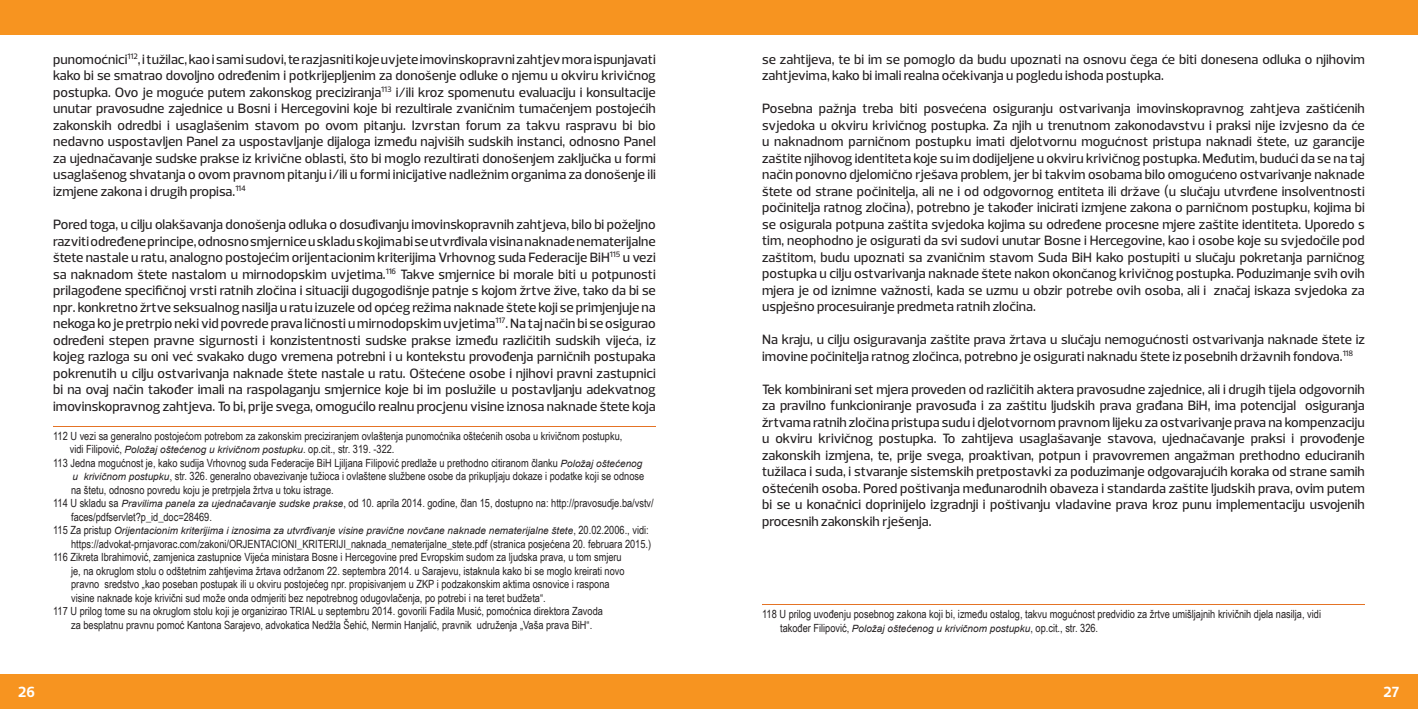
<style>
.page{position:relative;width:1418px;height:709px;background:#fff}
.page>*{position:absolute;margin:0;border:0;box-sizing:border-box;transform-origin:0 0}
.t1{font:700 15px "Prelo";color:#fff}
.t2{font:500 13.75px/16.5px "Prelo";color:#231f20;text-align:justify}
.t3{font:11.25px/13.5px "Arial Narrow";color:#231f20}
.t4{font:italic 10px "Arial";color:#231f20}
.s1{font-family:"Arial";font-style:italic;font-size:10px}
.s2{font-family:"Times New Roman"}
.s3{font-family:"Arial Narrow";font-style:normal;font-size:11.25px}
</style>
<div class="page">
<div style="left:1px;top:674px;width:1416px;height:35px;background:#f79420"></div>
<div style="left:0;top:0;width:1417px;height:35px;background:#f79420"></div>
<hr style="left:762px;top:604px;width:602px;height:1px;background:#e47325">
<hr style="left:53px;top:426px;width:603px;height:1px;background:#e47325">
<p class="t2" style="left:53px;top:51px;width:604px">punomoćnici<sup>112</sup>, i tužilac, kao i sami sudovi, te razjasniti koje uvjete imovinskopravni zahtjev mora ispunjavati kako bi se smatrao dovoljno određenim i potkrijepljenim za donošenje odluke o njemu u okviru krivičnog postupka. Ovo je moguće putem zakonskog preciziranja<sup>113</sup> i/ili kroz spomenutu evaluaciju i konsultacije unutar pravosudne zajednice u Bosni i Hercegovini koje bi rezultirale zvaničnim tumačenjem postojećih zakonskih odredbi i usaglašenim stavom po ovom pitanju. Izvrstan forum za takvu raspravu bi bio nedavno uspostavljen Panel za uspostavljanje dijaloga između najviših sudskih instanci, odnosno Panel za ujednačavanje sudske prakse iz krivične oblasti, što bi moglo rezultirati donošenjem zaključka u formi usaglašenog shvatanja o ovom pravnom pitanju i/ili u formi inicijative nadležnim organima za donošenje ili izmjene zakona i drugih propisa.<sup>114</sup></p>
<p class="t2" style="left:53px;top:216px;width:604px">Pored toga, u cilju olakšavanja donošenja odluka o dosuđivanju imovinskopravnih zahtjeva, bilo bi poželjno razviti određene principe, odnosno smjernice u skladu s kojima bi se utvrđivala visina naknade nematerijalne štete nastale u ratu, analogno postojećim orijentacionim kriterijima Vrhovnog suda Federacije BiH<sup>115</sup> u vezi sa naknadom štete nastalom u mirnodopskim uvjetima.<sup>116</sup> Takve smjernice bi morale biti u potpunosti prilagođene specifičnoj vrsti ratnih zločina i situaciji dugogodišnje patnje s kojom žrtve žive, tako da bi se npr. konkretno žrtve seksualnog nasilja u ratu izuzele od općeg režima naknade štete koji se primjenjuje na nekoga ko je pretrpio neki vid povrede prava ličnosti u mirnodopskim uvjetima<sup>117</sup>. Na taj način bi se osigurao određeni stepen pravne sigurnosti i konzistentnosti sudske prakse između različitih sudskih vijeća, iz kojeg razloga su oni već svakako dugo vremena potrebni i u kontekstu provođenja parničnih postupaka pokrenutih u cilju ostvarivanja naknade štete nastale u ratu. Oštećene osobe i njihovi pravni zastupnici bi na ovaj način također imali na raspolaganju smjernice koje bi im poslužile u postavljanju adekvatnog imovinskopravnog zahtjeva. To bi, prije svega, omogućilo realnu procjenu visine iznosa naknade štete koja</p>
<p class="t3" style="left:53px;top:429px;width:570px">112 U vezi sa generalno postojećom potrebom za zakonskim preciziranjem ovlaštenja punomoćnika oštećenih osoba u krivičnom postupku,</p>
<p class="t3" style="left:70px;top:442px;width:326px">vidi Filipović, <span class="s1">Položaj oštećenog u krivičnom postupku</span>. op.cit., str. 319. -322.</p>
<p class="t3" style="left:53px;top:456px;width:590px">113 Jedna mogućnost je, kako sudija Vrhovnog suda Federacije BiH Ljiljana Filipović predlaže u prethodno citiranom članku <span class="s1">Položaj oštećenog</span></p>
<p class="t3" style="left:73px;top:469px;width:573px"><span class="s1">u krivičnom postupku</span><span class="s2">,</span> str. 326. generalno obavezivanje tužioca i ovlaštene službene osobe da prikupljaju dokaze i podatke koji se odnose</p>
<p class="t3" style="left:71px;top:483px;width:264px">na štetu, odnosno povredu koju je pretrpjela žrtva u toku istrage.</p>
<p class="t3" style="left:53px;top:496px;width:602px">114 U skladu sa <span class="s1">Pravilima panela za ujednačavanje sudske prakse</span>, od 10. aprila 2014. godine, član 15, dostupno na: http://pravosudje.ba/vstv/</p>
<p class="t3" style="left:71px;top:510px;width:142px">faces/pdfservlet?p_id_doc=28469.</p>
<p class="t4" style="left:53px;top:524px;width:597px"><span class="s3">115 Za pristup</span> Orijentacionim kriterijima i iznosima za utvrđivanje visine pravične novčane naknade nematerijalne štete<span class="s3">, 20.02.2006., vidi:</span></p>
<p class="t3" style="left:71px;top:537px;width:581px">https://advokat-prnjavorac.com/zakoni/ORJENTACIONI_KRITERIJI_naknada_nematerijalne_stete.pdf (stranica posjećena 20. februara 2015.)</p>
<p class="t3" style="left:53px;top:550px;width:570px">116 Zikreta Ibrahimović, zamjenica zastupnice Vijeća ministara Bosne i Hercegovine pred Evropskim sudom za ljudska prava, u tom smjeru</p>
<p class="t3" style="left:71px;top:564px;width:555px">je, na okruglom stolu o odštetnim zahtjevima žrtava održanom 22. septembra 2014. u Sarajevu, istaknula kako bi se moglo kreirati novo</p>
<p class="t3" style="left:71px;top:577px;width:540px">pravno sredstvo „kao poseban postupak ili u okviru postojećeg npr. propisivanjem u ZKP i podzakonskim aktima osnovice i raspona</p>
<p class="t3" style="left:71px;top:591px;width:476px">visine naknade koje krivični sud može onda odmjeriti bez nepotrebnog odugovlačenja, po potrebi i na teret budžeta“.</p>
<p class="t3" style="left:53px;top:604px;width:551px">117 U prilog tome su na okruglom stolu koji je organizirao TRIAL u septembru 2014. govorili Fadila Musić, pomoćnica direktora Zavoda</p>
<p class="t3" style="left:71px;top:618px;width:522px">za besplatnu pravnu pomoć Kantona Sarajevo, advokatica Nedžla Šehić, Nermin Hanjalić, pravnik udruženja „Vaša prava BiH“.</p>
<p class="t2" style="left:762px;top:51px;width:604px">se zahtijeva, te bi im se pomoglo da budu upoznati na osnovu čega će biti donesena odluka o njihovim zahtjevima, kako bi imali realna očekivanja u pogledu ishoda postupka.</p>
<p class="t2" style="left:762px;top:100px;width:604px">Posebna pažnja treba biti posvećena osiguranju ostvarivanja imovinskopravnog zahtjeva zaštićenih svjedoka u okviru krivičnog postupka. Za njih u trenutnom zakonodavstvu i praksi nije izvjesno da će u naknadnom parničnom postupku imati djelotvornu mogućnost pristupa naknadi štete, uz garancije zaštite njihovog identiteta koje su im dodijeljene u okviru krivičnog postupka. Međutim, budući da se na taj način ponovno djelomično rješava problem, jer bi takvim osobama bilo omogućeno ostvarivanje naknade štete od strane počinitelja, ali ne i od odgovornog entiteta ili države (u slučaju utvrđene insolventnosti počinitelja ratnog zločina), potrebno je također inicirati izmjene zakona o parničnom postupku, kojima bi se osigurala potpuna zaštita svjedoka kojima su određene procesne mjere zaštite identiteta. Uporedo s tim, neophodno je osigurati da svi sudovi unutar Bosne i Hercegovine, kao i osobe koje su svjedočile pod zaštitom, budu upoznati sa zvaničnim stavom Suda BiH kako postupiti u slučaju pokretanja parničnog postupka u cilju ostvarivanja naknade štete nakon okončanog krivičnog postupka. Poduzimanje svih ovih mjera je od iznimne važnosti, kada se uzmu u obzir potrebe ovih osoba, ali i značaj iskaza svjedoka za uspješno procesuiranje predmeta ratnih zločina.</p>
<p class="t2" style="left:762px;top:331px;width:604px">Na kraju, u cilju osiguravanja zaštite prava žrtava u slučaju nemogućnosti ostvarivanja naknade štete iz imovine počinitelja ratnog zločinca, potrebno je osigurati naknadu štete iz posebnih državnih fondova.<sup>118</sup></p>
<p class="t2" style="left:762px;top:381px;width:604px">Tek kombinirani set mjera proveden od različitih aktera pravosudne zajednice, ali i drugih tijela odgovornih za pravilno funkcioniranje pravosuđa i za zaštitu ljudskih prava građana BiH, ima potencijal osiguranja žrtvama ratnih zločina pristupa sudu i djelotvornom pravnom lijeku za ostvarivanje prava na kompenzaciju u okviru krivičnog postupka. To zahtijeva usaglašavanje stavova, ujednačavanje praksi i provođenje zakonskih izmjena, te, prije svega, proaktivan, potpun i pravovremen angažman prethodno educiranih tužilaca i suda, i stvaranje sistemskih pretpostavki za poduzimanje odgovarajućih koraka od strane samih oštećenih osoba. Pored poštivanja međunarodnih obaveza i standarda zaštite ljudskih prava, ovim putem bi se u konačnici doprinijelo izgradnji i poštivanju vladavine prava kroz punu implementaciju usvojenih procesnih zakonskih rješenja.</p>
<p class="t3" style="left:780px;top:607px;width:542px;text-indent:-18px">118 U prilog uvođenju posebnog zakona koji bi, između ostalog, takvu mogućnost predvidio za žrtve umišljajnih krivičnih djela nasilja, vidi također Filipović, <span class="s1">Položaj oštećenog u krivičnom postupku</span>, op.cit., str. 326.</p>
<p class="t1" style="left:18px;top:683px;width:18px">26</p>
<p class="t1" style="left:1383px;top:683px;width:17px">27</p>
</div>
